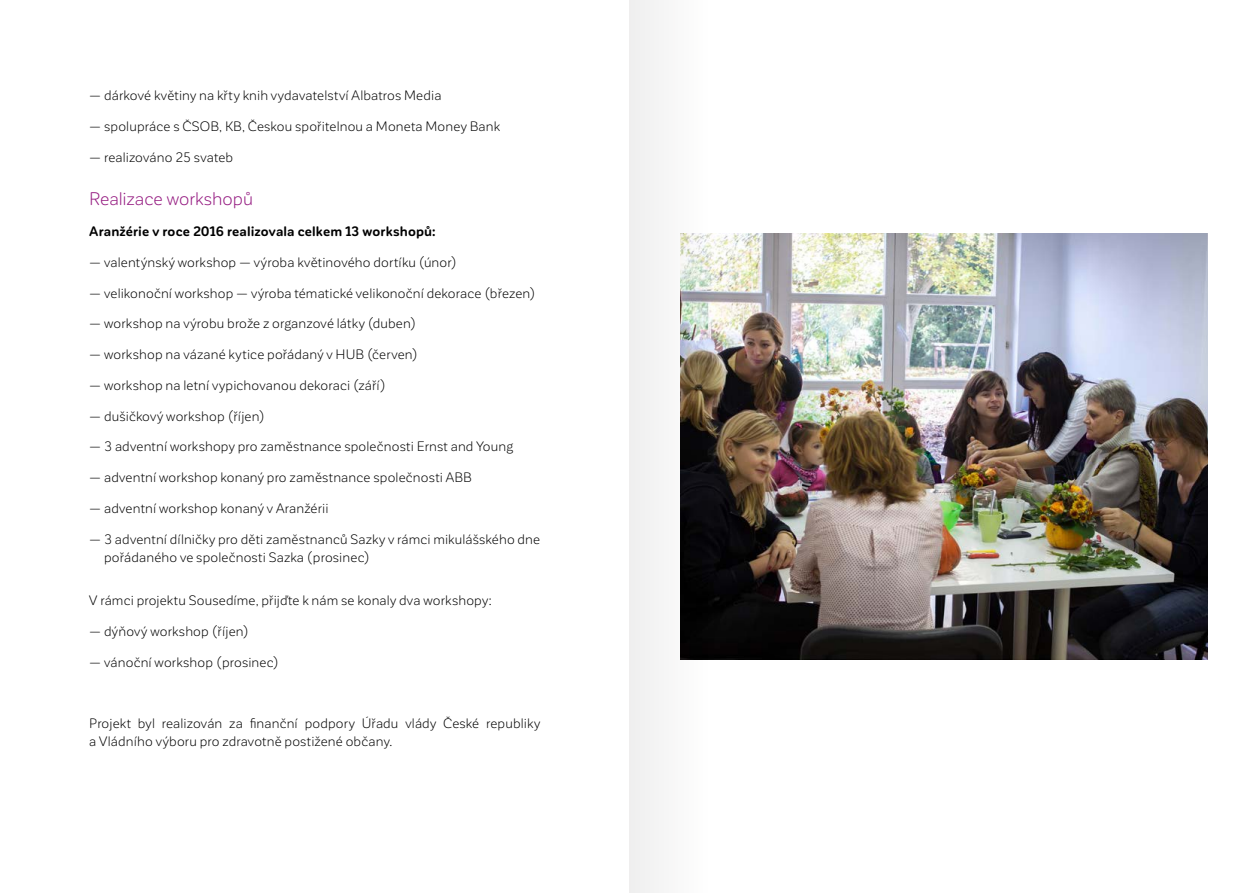
<style>
.page{position:relative;width:1259px;height:893px;background:#fff}
.page>*{position:absolute;margin:0;border:0;box-sizing:border-box;transform-origin:0 0}
.podkapitola{font:18px "Corporative Sans Rd";color:#951b81}
.text{font:13.5px/18px "Corporative Sans Rd";letter-spacing:.015em;color:#000}
.text-2{font:700 13.5px "Corporative Sans Rd";letter-spacing:.01em;color:#000}
</style>
<div class="page">
<img style="left:710px;top:234px;width:498px;height:425px">
<svg style="left:629px;top:0;width:81px;height:893px"></svg>
<p class="text" style="left:89px;top:87px;width:354px">— dárkové květiny na křty knih vydavatelství Albatros Media</p>
<p class="text" style="left:89px;top:117px;width:412px">— spolupráce s ČSOB, KB, Českou spořitelnou a Moneta Money Bank</p>
<p class="text" style="left:89px;top:148px;width:145px">— realizováno 25 svateb</p>
<p class="podkapitola" style="left:89px;top:189px;width:165px">Realizace workshopů</p>
<p class="text-2" style="left:89px;top:224px;width:348px">Aranžérie v roce 2016 realizovala celkem 13 workshopů:</p>
<p class="text" style="left:89px;top:253px;width:369px">— valentýnský workshop — výroba květinového dortíku (únor)</p>
<p class="text" style="left:89px;top:284px;width:448px">— velikonoční workshop — výroba tématické velikonoční dekorace (březen)</p>
<p class="text" style="left:89px;top:315px;width:328px">— workshop na výrobu brože z organzové látky (duben)</p>
<p class="text" style="left:89px;top:345px;width:330px">— workshop na vázané kytice pořádaný v HUB (červen)</p>
<p class="text" style="left:89px;top:376px;width:298px">— workshop na letní vypichovanou dekoraci (září)</p>
<p class="text" style="left:89px;top:407px;width:177px">— dušičkový workshop (říjen)</p>
<p class="text" style="left:89px;top:438px;width:425px">— 3 adventní workshopy pro zaměstnance společnosti Ernst and Young</p>
<p class="text" style="left:89px;top:468px;width:384px">— adventní workshop konaný pro zaměstnance společnosti ABB</p>
<p class="text" style="left:89px;top:499px;width:241px">— adventní workshop konaný v Aranžérii</p>
<p class="text" style="left:104px;top:530px;width:437px;text-indent:-15px">— 3 adventní dílničky pro děti zaměstnanců Sazky v rámci mikulášského dne pořádaného ve společnosti Sazka (prosinec)</p>
<p class="text" style="left:89px;top:591px;width:404px">V rámci projektu Sousedíme, přijďte k nám se konaly dva workshopy:</p>
<p class="text" style="left:89px;top:622px;width:161px">— dýňový workshop (říjen)</p>
<p class="text" style="left:89px;top:653px;width:191px">— vánoční workshop (prosinec)</p>
<p class="text" style="left:89px;top:714px;width:452px">Projekt byl realizován za finanční podpory Úřadu vlády České republiky a Vládního výboru pro zdravotně postižené občany.</p>
</div>
